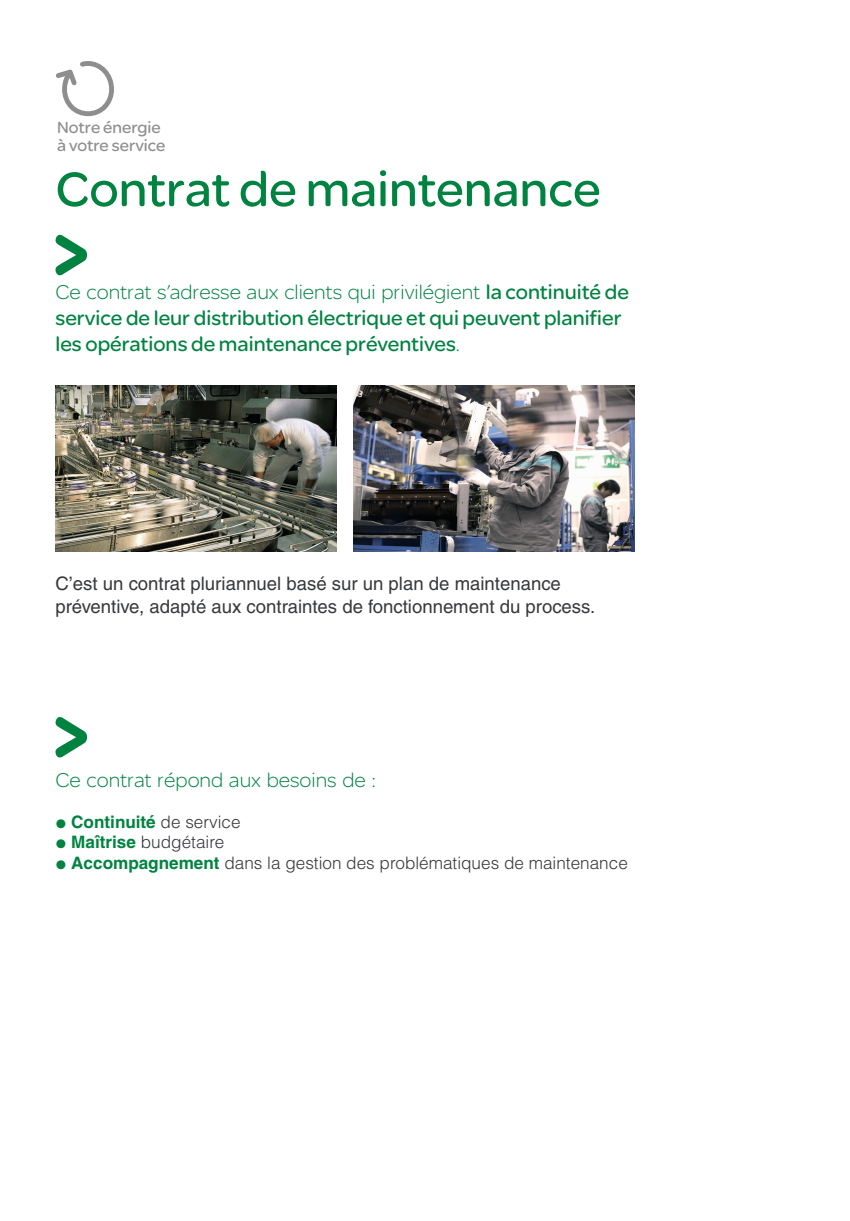
<style>
.page{position:relative;width:850px;height:1221px;background:#fff}
.page>*{position:absolute;margin:0;border:0;box-sizing:border-box;transform-origin:0 0}
.t1{font:51.45px "SE Optimist";color:#008341}
.t2{font:21.45px/25.7px "SE Optimist";color:#008341}
.t3{font:300 21.45px "SE Optimist";color:#008341}
.t4{font:18.6px/22.4px "Helvetica";color:#36383b}
.t5{font:300 17.1px/20.5px "Helvetica";color:#36383b}
.t6{font:17.1px/17.1px "SE Optimist";color:#8e8e8f}
.s1{font-weight:300}
.s2{font-weight:700;color:#008341}
</style>
<div class="page">
<img style="left:55px;top:385px;width:282px;height:166px">
<svg style="left:55px;top:234px;width:32px;height:42px"></svg>
<svg style="left:55px;top:717px;width:32px;height:41px"></svg>
<svg style="left:56px;top:61px;width:58px;height:55px"></svg>
<img style="left:354px;top:385px;width:281px;height:166px">
<p class="t6" style="left:57px;top:120px;width:110px">Notre énergie à votre service</p>
<h1 class="t1" style="left:55px;top:169px;width:547px">Contrat de maintenance</h1>
<p class="t2" style="left:55px;top:281px;width:575px"><span class="s1">Ce contrat s’adresse aux clients qui privilégient</span> la continuité de service de leur distribution électrique et qui peuvent planifier les opérations de maintenance préventives<span class="s1">.</span></p>
<p class="t4" style="left:55px;top:574px;width:541px">C’est un contrat pluriannuel basé sur un plan de maintenance préventive, adapté aux contraintes de fonctionnement du process.</p>
<p class="t3" style="left:55px;top:771px;width:322px">Ce contrat répond aux besoins de :</p>
<p class="t5" style="left:71px;top:813px;width:558px"><span class="s2">Continuité</span> de service<br><span class="s2">Maîtrise</span> budgétaire<br><span class="s2">Accompagnement</span> dans la gestion des problématiques de maintenance</p>
</div>
